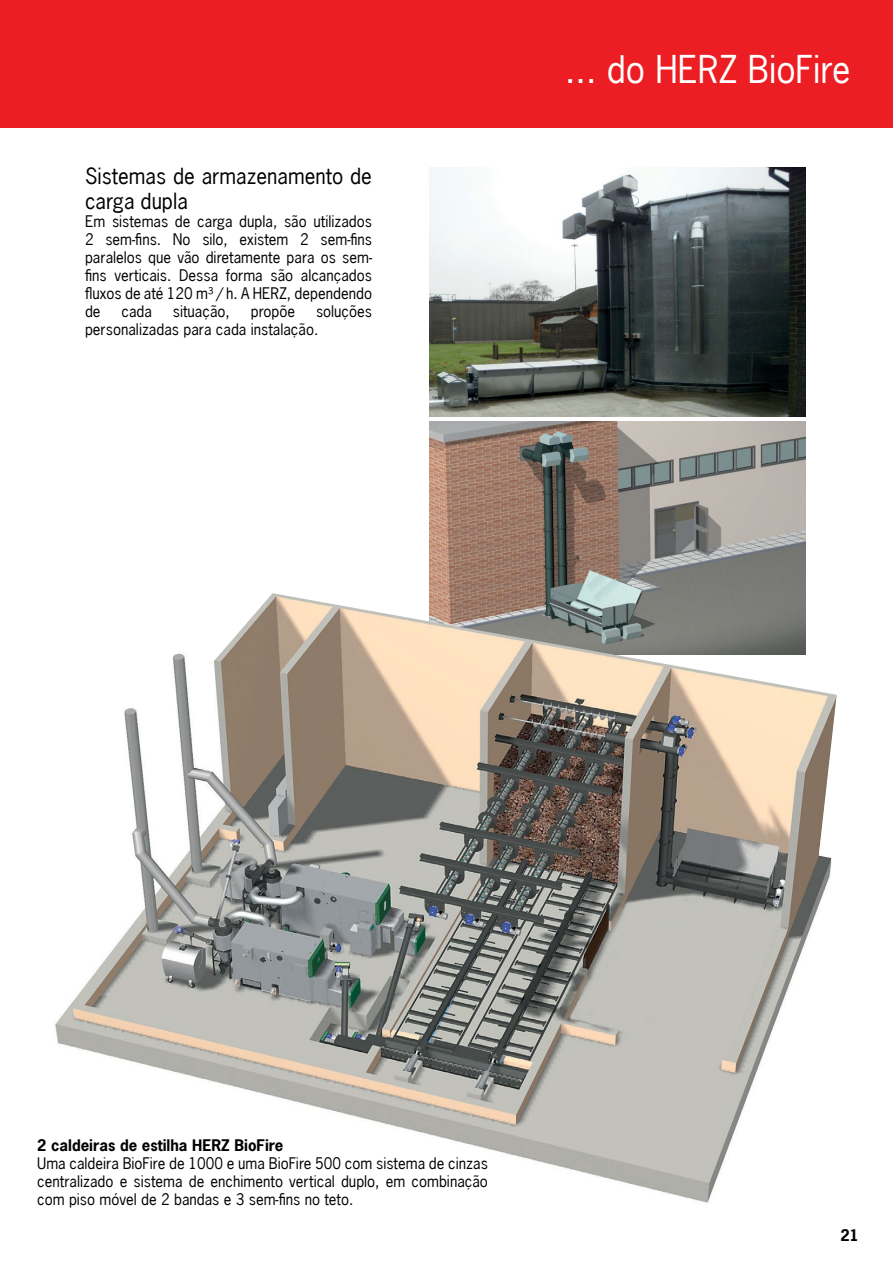
<style>
.page{position:relative;width:893px;height:1263px;background:#fff}
.page>*{position:absolute;margin:0;border:0;box-sizing:border-box;transform-origin:0 0}
.t1{font:36px "News Gothic LT";color:#fff}
.t2{font:21px/25.2px "News Gothic LT";color:#000}
.t3{font:15px/18px "News Gothic LT";color:#000;text-align:justify}
.t4{font:700 15px "News Gothic LT";color:#000}
</style>
<div class="page">
<div style="left:0;top:0;width:893px;height:128px;background:#ed1d24"></div>
<img style="left:429px;top:168px;width:376px;height:249px">
<img style="left:429px;top:422px;width:376px;height:171px">
<img style="left:55px;top:593px;width:782px;height:610px">
<h2 class="t2" style="left:85px;top:163px;width:288px">Sistemas de armazenamento de carga dupla</h2>
<p class="t3" style="left:85px;top:212px;width:289px">Em sistemas de carga dupla, são utilizados 2 sem-fins. No silo, existem 2 sem-fins paralelos que vão diretamente para os sem&shy;fins verticais. Dessa forma são alcançados fluxos de até 120 m³ / h. A HERZ, dependendo de</p>
<p class="t3" style="left:85px;top:302px;width:289px;text-indent:231px">soluções personalizadas para cada instalação.</p>
<p class="t3" style="left:121px;top:302px;width:32px">cada</p>
<p class="t3" style="left:173px;top:302px;width:59px">situação,</p>
<p class="t3" style="left:251px;top:302px;width:46px">propõe</p>
<h1 class="t1" style="left:565px;top:47px;width:287px">... do HERZ BioFire</h1>
<p class="t4" style="left:37px;top:1135px;width:248px">2 caldeiras de estilha HERZ BioFire</p>
<p class="t3" style="left:37px;top:1154px;width:452px">Uma caldeira BioFire de 1000 e uma BioFire 500 com sistema de cinzas centralizado e sistema de enchimento vertical duplo, em combinação com piso móvel de 2 bandas e 3 sem-fins no teto.</p>
<p class="t4" style="left:841px;top:1225px;width:20px">21</p>
</div>
